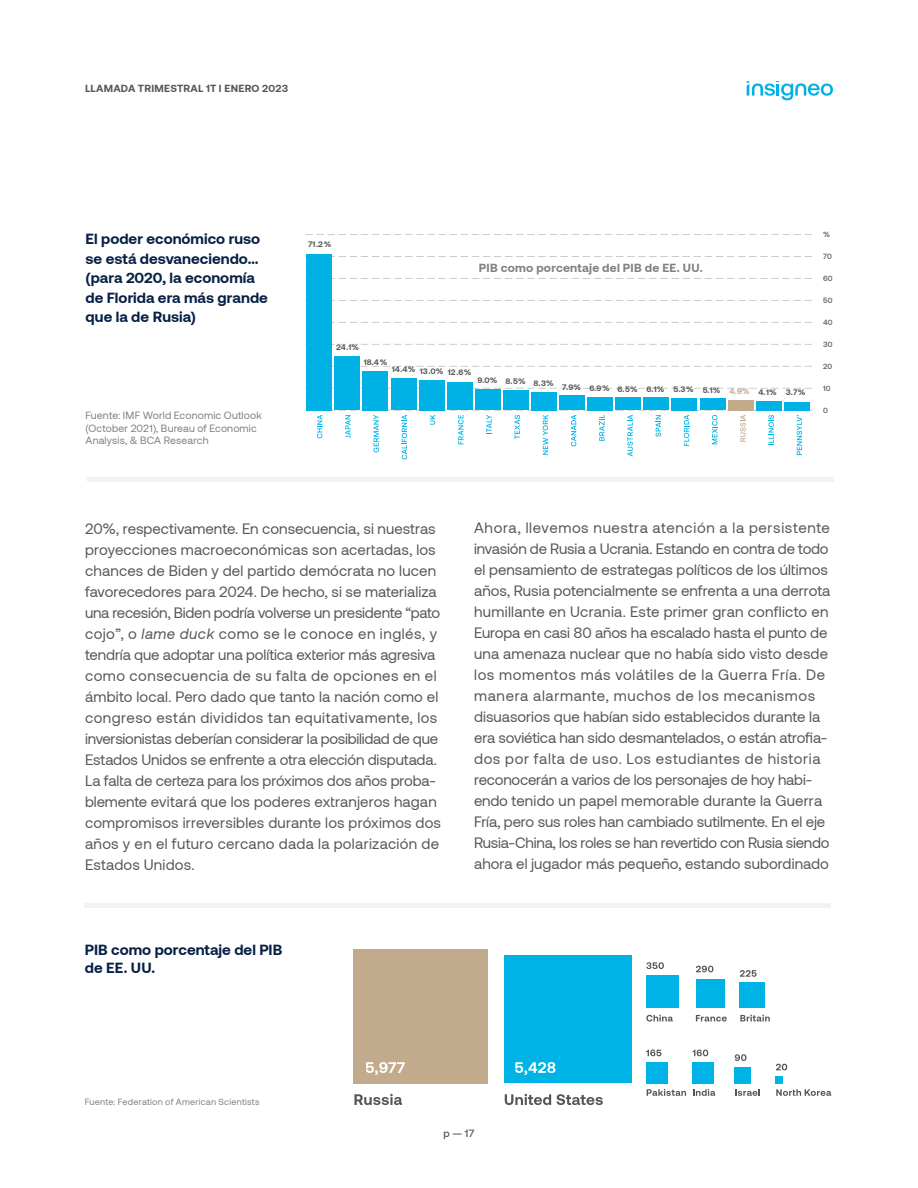
<style>
.page{position:relative;width:918px;height:1188px;background:#fff}
.page>*{position:absolute;margin:0;border:0;box-sizing:border-box;transform-origin:0 0}
.t1{font:15px/21px "Aeonik";letter-spacing:.005em;color:#54565a}
.t2{font:700 15px/19.5px "Aeonik";letter-spacing:.005em;color:#072046}
.t3{font:700 12px "Aeonik";letter-spacing:.02em;color:#7f8083}
.t4{font:10.5px/12.6px "Aeonik";letter-spacing:.015em;color:#7f8083}
.t5{font:700 10.5px "Aeonik";letter-spacing:.02em;color:#54565a}
.t6{font:500 10.5px "Aeonik";color:#54565a}
.t7{font:9px "Aeonik";letter-spacing:.03em;color:#7f8083}
.t8{font:700 8.1px "Aeonik";color:#545759}
.t9{font:500 7.5px "Aeonik";color:#545759}
.s1{color:#c2ab8c}
.s2{font-style:italic}
</style>
<div class="page">
<svg style="left:747px;top:81px;width:86px;height:19px"></svg>
<hr style="left:87px;top:478px;width:746px;height:4px;background:#f2f2f2">
<div style="left:85px;top:903px;width:746px;height:5px;background:#f2f2f2"></div>
<svg style="left:305px;top:234px;width:507px;height:1px"></svg>
<svg style="left:305px;top:256px;width:507px;height:1px"></svg>
<svg style="left:305px;top:278px;width:507px;height:1px"></svg>
<svg style="left:305px;top:300px;width:507px;height:1px"></svg>
<svg style="left:305px;top:322px;width:507px;height:1px"></svg>
<svg style="left:305px;top:344px;width:507px;height:1px"></svg>
<svg style="left:305px;top:366px;width:507px;height:1px"></svg>
<svg style="left:305px;top:388px;width:507px;height:1px"></svg>
<svg style="left:305px;top:410px;width:507px;height:49px"></svg>
<div style="left:307px;top:254px;width:25px;height:156px;background:#00b1e5"></div>
<div style="left:335px;top:357px;width:25px;height:53px;background:#00b1e5"></div>
<div style="left:363px;top:371px;width:25px;height:39px;background:#00b1e5"></div>
<div style="left:391px;top:378px;width:25px;height:32px;background:#00b1e5"></div>
<div style="left:419px;top:380px;width:25px;height:30px;background:#00b1e5"></div>
<div style="left:447px;top:382px;width:25px;height:28px;background:#00b1e5"></div>
<div style="left:475px;top:390px;width:26px;height:20px;background:#00b1e5"></div>
<div style="left:503px;top:391px;width:26px;height:19px;background:#00b1e5"></div>
<div style="left:531px;top:392px;width:26px;height:18px;background:#00b1e5"></div>
<div style="left:559px;top:396px;width:26px;height:14px;background:#00b1e5"></div>
<div style="left:587px;top:397px;width:26px;height:13px;background:#00b1e5"></div>
<div style="left:616px;top:398px;width:25px;height:12px;background:#00b1e5"></div>
<div style="left:644px;top:398px;width:25px;height:12px;background:#00b1e5"></div>
<div style="left:672px;top:398px;width:25px;height:12px;background:#00b1e5"></div>
<div style="left:700px;top:399px;width:25px;height:11px;background:#00b1e5"></div>
<div style="left:728px;top:400px;width:25px;height:10px;background:#c2ab8c"></div>
<div style="left:756px;top:401px;width:25px;height:9px;background:#00b1e5"></div>
<div style="left:784px;top:402px;width:25px;height:8px;background:#00b1e5"></div>
<div style="left:354px;top:949px;width:134px;height:134px;background:#c2ab8c"></div>
<div style="left:504px;top:955px;width:128px;height:128px;background:#00b3e6"></div>
<svg style="left:366px;top:1062px;width:39px;height:13px"></svg>
<svg style="left:354px;top:1094px;width:48px;height:11px"></svg>
<svg style="left:515px;top:1062px;width:40px;height:13px"></svg>
<svg style="left:505px;top:1094px;width:46px;height:11px"></svg>
<svg style="left:557px;top:1094px;width:46px;height:11px"></svg>
<div style="left:646px;top:975px;width:33px;height:33px;background:#00b3e6"></div>
<svg style="left:646px;top:962px;width:18px;height:7px"></svg>
<svg style="left:646px;top:1015px;width:27px;height:7px"></svg>
<div style="left:696px;top:979px;width:29px;height:29px;background:#00b3e6"></div>
<svg style="left:696px;top:966px;width:17px;height:6px"></svg>
<svg style="left:696px;top:1015px;width:31px;height:7px"></svg>
<div style="left:740px;top:982px;width:25px;height:26px;background:#00b3e6"></div>
<svg style="left:740px;top:970px;width:17px;height:7px"></svg>
<svg style="left:740px;top:1015px;width:30px;height:7px"></svg>
<div style="left:646px;top:1062px;width:22px;height:21px;background:#00b3e6"></div>
<svg style="left:646px;top:1050px;width:15px;height:6px"></svg>
<svg style="left:647px;top:1089px;width:39px;height:7px"></svg>
<div style="left:693px;top:1062px;width:21px;height:21px;background:#00b3e6"></div>
<svg style="left:693px;top:1050px;width:15px;height:6px"></svg>
<svg style="left:693px;top:1089px;width:22px;height:7px"></svg>
<div style="left:735px;top:1067px;width:16px;height:16px;background:#00b3e6"></div>
<svg style="left:735px;top:1054px;width:11px;height:7px"></svg>
<svg style="left:735px;top:1089px;width:25px;height:7px"></svg>
<div style="left:776px;top:1076px;width:7px;height:7px;background:#00b3e6"></div>
<svg style="left:776px;top:1064px;width:11px;height:6px"></svg>
<svg style="left:776px;top:1089px;width:55px;height:7px"></svg>
<p class="t5" style="left:85px;top:83px;width:205px">LLAMADA TRIMESTRAL 1T | ENERO 2023</p>
<p class="t2" style="left:86px;top:229px;width:184px">El poder económico ruso se está desvaneciendo… (para 2020, la economía de Florida era más grande que la de Rusia)</p>
<p class="t4" style="left:86px;top:409px;width:178px">Fuente: IMF World Economic Outlook (October 2021), Bureau of Economic<br>Analysis, &amp; BCA Research</p>
<p class="t8" style="left:308px;top:240px;width:25px">71.2%</p>
<p class="t3" style="left:479px;top:260px;width:225px">PIB como porcentaje del PIB de EE. UU.</p>
<p class="t8" style="left:336px;top:343px;width:25px">24.1%</p>
<p class="t8" style="left:364px;top:357px;width:25px">18.4%</p>
<p class="t8" style="left:392px;top:366px;width:81px">14.4% 13.0% 12.6%</p>
<p class="t8" style="left:477px;top:377px;width:78px">9.0% 8.5% 8.3%</p>
<p class="t8" style="left:562px;top:385px;width:245px">7.9% 6.9% 6.5% 6.1% 5.3% 5.1% <span class="s1">4.9%</span> 4.1% 3.7%</p>
<p class="t9" style="left:823px;top:230px;width:8px">%</p>
<p class="t9" style="left:823px;top:252px;width:10px">70</p>
<p class="t9" style="left:823px;top:274px;width:11px">60</p>
<p class="t9" style="left:823px;top:296px;width:11px">50</p>
<p class="t9" style="left:823px;top:318px;width:11px">40</p>
<p class="t9" style="left:823px;top:340px;width:11px">30</p>
<p class="t9" style="left:823px;top:362px;width:11px">20</p>
<p class="t9" style="left:823px;top:384px;width:9px">10</p>
<p class="t9" style="left:823px;top:406px;width:6px">0</p>
<p class="t1" style="left:85px;top:518px;width:357px">20%, respectivamente. En consecuencia, si nuestras proyecciones macroeconómicas son acertadas, los chances de Biden y del partido demócrata no lucen favorecedores para 2024. De hecho, si se materializa una recesión, Biden podría volverse un presidente “pato cojo”, o <span class="s2">lame duck</span> como se le conoce en inglés, y tendría que adoptar una política exterior más agresiva como consecuencia de su falta de opciones en el ámbito local. Pero dado que tanto la nación como el congreso están divididos tan equitativamente, los inversionistas deberían considerar la posibilidad de que Estados Unidos se enfrente a otra elección disputada.<br>La falta de certeza para los próximos dos años proba&shy;blemente evitará que los poderes extranjeros hagan compromisos irreversibles durante los próximos dos años y en el futuro cercano dada la polarización de Estados Unidos.</p>
<p class="t1" style="left:474px;top:518px;width:358px">Ahora, llevemos nuestra atención a la persistente invasión de Rusia a Ucrania. Estando en contra de todo el pensamiento de estrategas políticos de los últimos años, Rusia potencialmente se enfrenta a una derrota humillante en Ucrania. Este primer gran conflicto en Europa en casi 80 años ha escalado hasta el punto de una amenaza nuclear que no había sido visto desde los momentos más volátiles de la Guerra Fría. De manera alarmante, muchos de los mecanismos disuasorios que habían sido establecidos durante la era soviética han sido desmantelados, o están atrofia&shy;dos por falta de uso. Los estudiantes de historia reconocerán a varios de los personajes de hoy habi&shy;endo tenido un papel memorable durante la Guerra Fría, pero sus roles han cambiado sutilmente. En el eje Rusia-China, los roles se han revertido con Rusia siendo ahora el jugador más pequeño, estando subordinado</p>
<p class="t2" style="left:85px;top:941px;width:199px;line-height:18px">PIB como porcentaje del PIB de EE. UU.</p>
<p class="t7" style="left:85px;top:1097px;width:176px">Fuente: Federation of American Scientists</p>
<p class="t6" style="left:444px;top:1127px;width:32px">p — 17</p>
</div>
